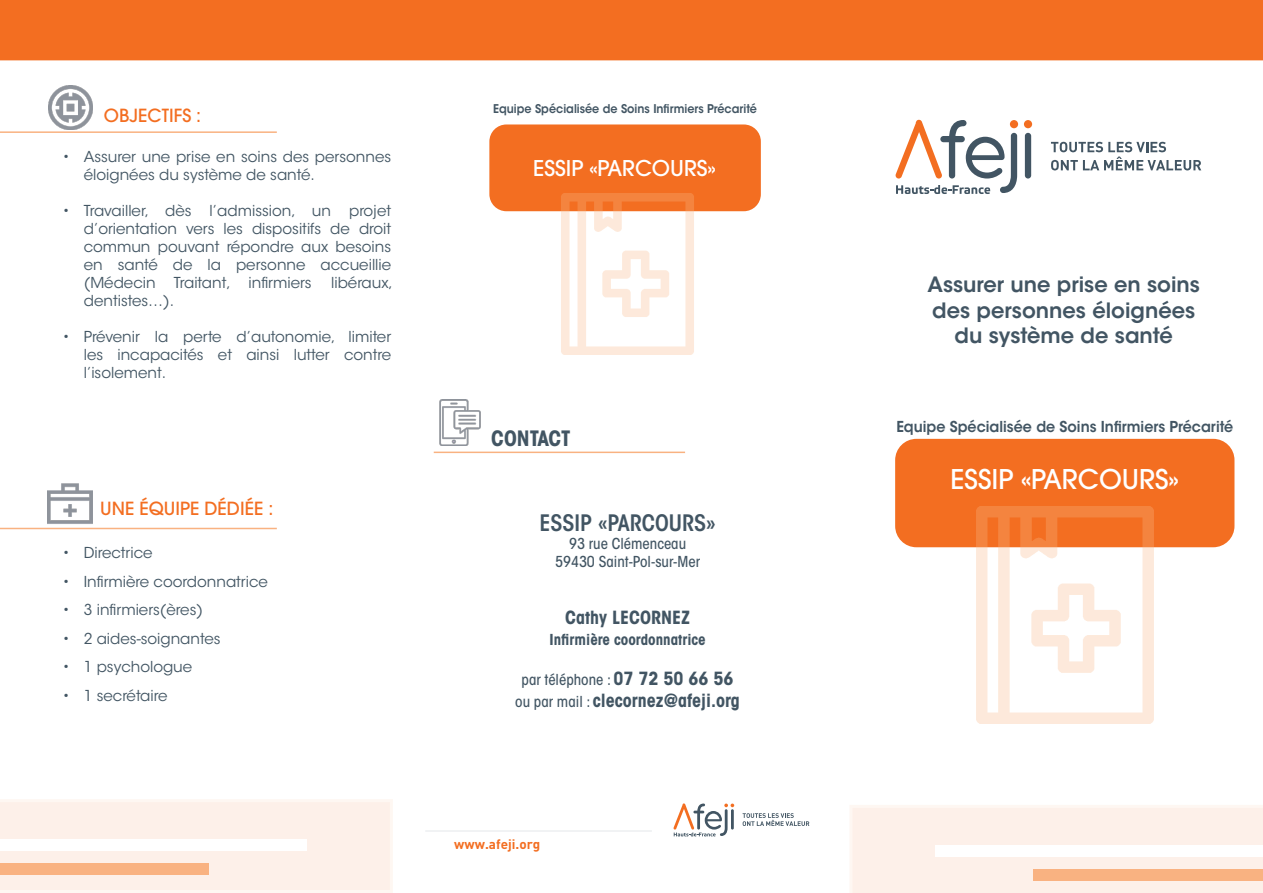
<style>
.page{position:relative;width:1263px;height:893px;background:#fff}
.page>*{position:absolute;margin:0;border:0;box-sizing:border-box;transform-origin:0 0}
.t1{font:500 27px "Avant Garde";color:#fff}
.t2{font:600 condensed 22.5px "ITC Avant Garde Std";color:#425563}
.t3{font:500 21.6px "Avant Garde";color:#fff}
.t4{font:600 21px "ITC Avant Garde Std";color:#425563}
.t5{font:700 condensed 21px "ITC Avant Garde Std";color:#425563}
.t6{font:700 condensed 18px "ITC Avant Garde Std";color:#425563}
.t7{font:500 18px "Avant Garde";color:#f36e21}
.t8{font:15px/18px "ITC Avant Garde Std";color:#425563;text-align:justify}
.t9{font:500 condensed 15px "ITC Avant Garde Std";color:#425563}
.t10{font:600 15px "ITC Avant Garde Std";color:#425563;scale:.95 1}
.t11{font:700 condensed 15px "ITC Avant Garde Std";color:#425563}
.t12{font:700 13.5px "DIN";color:#f36e21}
.t13{font:600 12px "ITC Avant Garde Std";color:#425563;scale:.93 1}
.s1{font-weight:700;font-size:18px}
.s2{font-weight:500;font-size:15px}
</style>
<div class="page">
<div style="left:1025px;top:133px;width:6px;height:46px;background:#425563;border-radius:3px"></div>
<div style="left:1024px;top:120px;width:8px;height:8px;background:#f36e21;border-radius:50%"></div>
<svg style="left:895px;top:119px;width:122px;height:75px"></svg>
<svg style="left:1051px;top:142px;width:150px;height:28px"></svg>
<div style="left:0;top:0;width:1263px;height:60px;background:#f36e21"></div>
<svg style="left:673px;top:803px;width:61px;height:33px"></svg>
<svg style="left:743px;top:813px;width:66px;height:13px"></svg>
<hr style="left:425px;top:830px;width:227px;height:2px;background:#edeff1">
<div style="left:895px;top:439px;width:339px;height:108px;background:#f36e21;border-radius:21px"></div>
<div style="left:850px;top:805px;width:413px;height:88px;background:#fdf0e9"></div>
<div style="left:935px;top:845px;width:328px;height:12px;background:#fff"></div>
<div style="left:1033px;top:869px;width:230px;height:11px;background:#f9b281"></div>
<img style="left:956px;top:507px;width:217px;height:216px">
<hr style="left:0;top:131px;width:277px;height:2px;background:#f9b281">
<img style="left:48px;top:85px;width:44px;height:44px">
<hr style="left:0;top:528px;width:277px;height:1px;background:#f9b281">
<img style="left:48px;top:483px;width:45px;height:41px">
<div style="left:489px;top:124px;width:272px;height:87px;background:#f36e21;border-radius:17px"></div>
<img style="left:546px;top:193px;width:162px;height:162px">
<hr style="left:434px;top:452px;width:251px;height:1px;background:#f9b281">
<img style="left:439px;top:400px;width:42px;height:46px">
<svg style="left:0;top:799px;width:393px;height:94px;background:#fdf0ea"></svg>
<div style="left:0;top:840px;width:307px;height:11px;background:#fff"></div>
<div style="left:0;top:863px;width:209px;height:12px;background:#f9b281"></div>
<p class="t7" style="left:104px;top:104px;width:99px">OBJECTIFS :</p>
<p class="t8" style="left:84px;top:148px;width:309px;text-indent:-21px">• Assurer une prise en soins des personnes éloignées du système de santé.</p>
<p class="t8" style="left:84px;top:202px;width:309px;text-indent:-21px">• Travailler, dès l’admission, un projet d’orientation vers les dispositifs de droit commun pouvant répondre aux besoins en santé de la personne accueillie (Médecin Traitant, infirmiers</p>
<p class="t8" style="left:331px;top:274px;width:63px">libéraux,</p>
<p class="t8" style="left:84px;top:292px;width:92px">dentistes…).</p>
<p class="t8" style="left:84px;top:328px;width:309px;text-indent:-21px">• Prévenir la perte d’autonomie, limiter les incapacités et ainsi lutter contre l’isolement.</p>
<p class="t7" style="left:100px;top:498px;width:175px">UNE ÉQUIPE DÉDIÉE :</p>
<p class="t8" style="left:63px;top:544px;width:92px">• Directrice</p>
<p class="t8" style="left:63px;top:573px;width:207px">• Infirmière coordonnatrice</p>
<p class="t8" style="left:63px;top:601px;width:142px">• 3 infirmiers(ères)</p>
<p class="t8" style="left:63px;top:630px;width:160px">• 2 aides-soignantes</p>
<p class="t8" style="left:63px;top:658px;width:131px">• 1 psychologue</p>
<p class="t8" style="left:63px;top:687px;width:106px">• 1 secrétaire</p>
<p class="t13" style="left:493px;top:101px;width:285px">Equipe Spécialisée de Soins Infirmiers Précarité</p>
<p class="t3" style="left:533px;top:155px;width:184px">ESSIP «PARCOURS»</p>
<p class="t5" style="left:491px;top:425px;width:81px">CONTACT</p>
<p class="t2" style="left:539px;top:509px;width:178px">ESSIP «PARCOURS»</p>
<p class="t9" style="left:569px;top:534px;width:119px">93 rue Clémenceau</p>
<p class="t9" style="left:555px;top:552px;width:147px">59430 Saint-Pol-sur-Mer</p>
<p class="t6" style="left:565px;top:606px;width:126px">Cathy LECORNEZ</p>
<p class="t11" style="left:549px;top:630px;width:158px">Infirmière coordonnatrice</p>
<p class="t9" style="left:522px;top:670px;width:213px">par téléphone : <span class="s1">07 72 50 66 56</span></p>
<p class="t6" style="left:515px;top:689px;width:226px"><span class="s2">ou par mail :</span> clecornez@afeji.org</p>
<p class="t12" style="left:454px;top:835px;width:88px">www.afeji.org</p>
<p class="t4" style="left:927px;top:271px;width:274px">Assurer une prise en soins</p>
<p class="t4" style="left:932px;top:297px;width:264px">des personnes éloignées</p>
<p class="t4" style="left:954px;top:322px;width:220px">du système de santé</p>
<p class="t10" style="left:896px;top:417px;width:356px">Equipe Spécialisée de Soins Infirmiers Précarité</p>
<p class="t1" style="left:950px;top:462px;width:230px">ESSIP «PARCOURS»</p>
</div>
